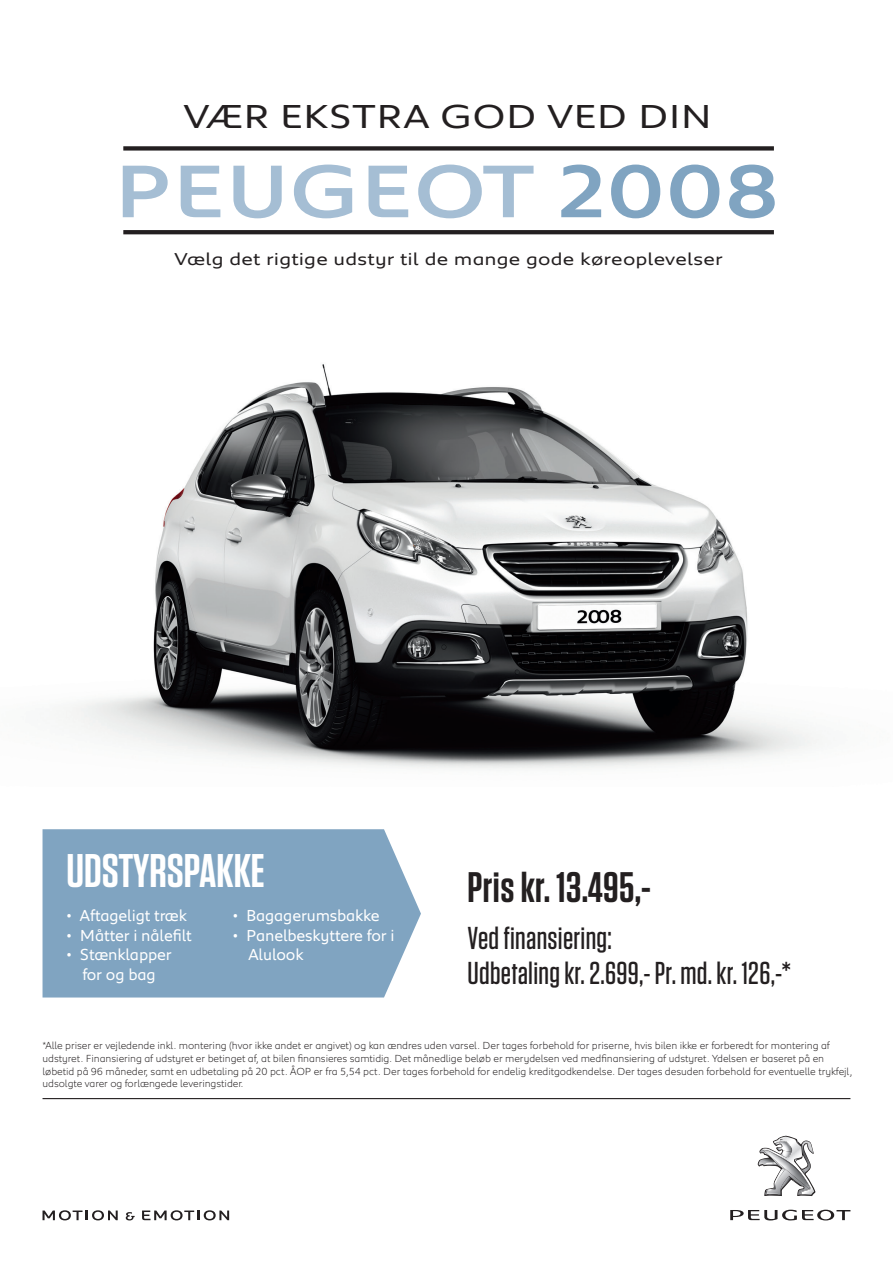
<style>
.page{position:relative;width:893px;height:1263px;background:#fff}
.page>*{position:absolute;margin:0;border:0;box-sizing:border-box;transform-origin:0 0}
.t1{font:500 76.2px "Peugeot Expanded";color:#a5bed4}
.t2{font:600 47.1px "Tungsten";color:#fff}
.t3{font:600 42.6px "Tungsten";letter-spacing:.01em;color:#231f20}
.t4{font:34.05px "Peugeot";color:#231f20;scale:1.2 1}
.t5{font:500 31.65px/34.5px "Tungsten";letter-spacing:.01em;color:#231f20}
.t6{font:17.7px "Peugeot";letter-spacing:.005em;color:#231f20;scale:1.2 1}
.t7{font:16.35px/19.6px "Peugeot";letter-spacing:-.01em;color:#fff;text-align:center}
.t8{font:300 10.5px/12.6px "Peugeot";letter-spacing:-.005em;color:#231f20}
.s1{color:#80a4c1}
</style>
<div class="page">
<svg style="left:757px;top:1136px;width:58px;height:60px"></svg>
<svg style="left:730px;top:1210px;width:120px;height:10px"></svg>
<svg style="left:126px;top:1212px;width:9px;height:8px"></svg>
<svg style="left:43px;top:1210px;width:75px;height:10px"></svg>
<svg style="left:142px;top:1210px;width:87px;height:10px"></svg>
<div style="left:123px;top:146px;width:651px;height:5px;background:#231f20"></div>
<svg style="left:123px;top:230px;width:651px;height:4px;background:#262223"></svg>
<img style="left:63px;top:364px;width:756px;height:406px">
<hr style="left:43px;top:1098px;width:807px;height:1px;background:#231f20">
<div style="left:43px;top:829px;width:378px;height:168px;background:#80a4c1"></div>
<h3 class="t4" style="left:184px;top:93px;width:442px">VÆR EKSTRA GOD VED DIN</h3>
<h1 class="t1" style="left:114px;top:139px;width:667px">PEUGEOT <span class="s1">2008</span></h1>
<h3 class="t6" style="left:175px;top:246px;width:458px">Vælg det rigtige udstyr til de mange gode køreoplevelser</h3>
<h2 class="t2" style="left:67px;top:845px;width:200px">UDSTYRSPAKKE</h2>
<h3 class="t7" style="left:67px;top:905px;width:122px">• Aftageligt træk</h3>
<h3 class="t7" style="left:67px;top:924px;width:127px">• Måtter i nålefilt</h3>
<h3 class="t7" style="left:67px;top:944px;width:107px">• Stænklapper for og bag</h3>
<h3 class="t3" style="left:468px;top:865px;width:185px">Pris kr. 13.495,-</h3>
<h3 class="t7" style="left:233px;top:905px;width:148px">• Bagagerumsbakke</h3>
<h3 class="t7" style="left:249px;top:924px;width:148px;text-align:left;text-indent:-16px">• Panelbeskyttere for i<br>Alulook</h3>
<h3 class="t5" style="left:468px;top:921px;width:325px">Ved finansiering:<br>Udbetaling kr. 2.699,- Pr. md. kr. 126,-*</h3>
<p class="t8" style="left:43px;top:1039px;width:811px">*Alle priser er vejledende inkl. montering (hvor ikke andet er angivet) og kan ændres uden varsel. Der tages forbehold for priserne, hvis bilen ikke er forberedt for montering af udstyret. Finansiering af udstyret er betinget af, at bilen finansieres samtidig. Det månedlige beløb er merydelsen ved medfinansiering af udstyret. Ydelsen er baseret på en løbetid på 96 måneder, samt en udbetaling på 20 pct. ÅOP er fra 5,54 pct. Der tages forbehold for endelig kreditgodkendelse. Der tages desuden forbehold for eventuelle trykfejl, udsolgte varer og forlængede leveringstider.</p>
</div>
